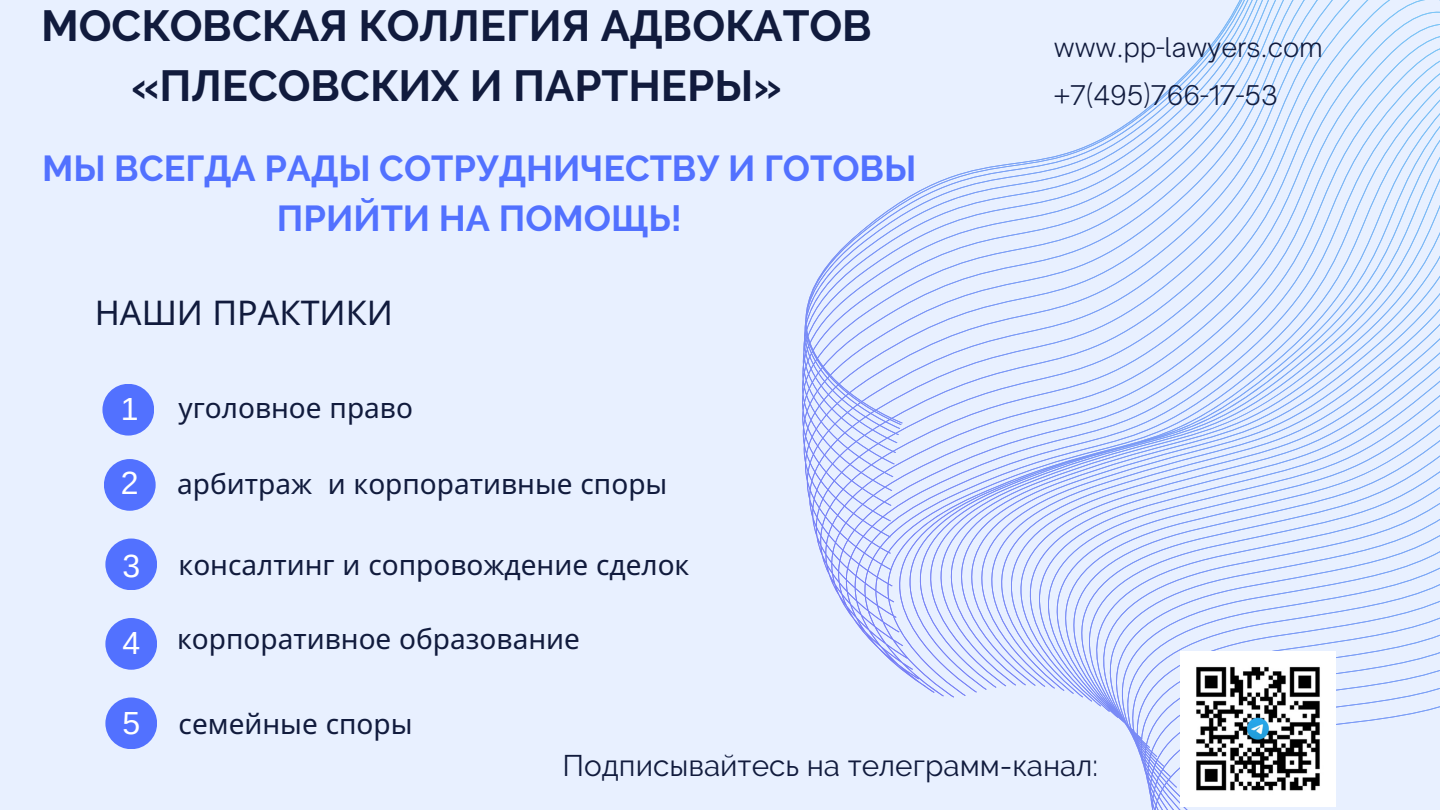
<style>
.page{position:relative;width:1440px;height:810px;background:#e8f0ff}
.page>*{position:absolute;margin:0;border:0;box-sizing:border-box;transform-origin:0 0}
.t1{font:700 43.4px/60.4px "Raleway";color:#111b3d;text-align:center}
.t2{font:700 36px/50.2px "Raleway";color:#5271ff;text-align:center}
.t3{font:34px "Noto Sans";color:#111b3d}
.t4{font:32px "Arimo";color:#fff}
.t5{font:29.7px "Raleway";color:#111b3d}
.t6{font:28px "Noto Sans";color:#111b3d}
.t7{font:300 26px/48.6px "Open Sauce One";color:#111b3d}
.s1{font-family:"Arimo";font-size:32px;color:#fff}
</style>
<div class="page">
<svg style="left:802px;top:0;width:638px;height:810px"></svg>
<div style="left:102px;top:384px;width:52px;height:52px;background:#5271ff;border-radius:50%"></div>
<div style="left:104px;top:459px;width:52px;height:52px;background:#5271ff;border-radius:50%"></div>
<div style="left:105px;top:539px;width:52px;height:51px;background:#5271ff;border-radius:50%"></div>
<div style="left:105px;top:618px;width:52px;height:52px;background:#5271ff;border-radius:50%"></div>
<div style="left:105px;top:697px;width:52px;height:52px;background:#5271ff;border-radius:50%"></div>
<img style="left:1181px;top:652px;width:154px;height:154px">
<h1 class="t1" style="left:41px;top:-4px;width:832px">МОСКОВСКАЯ КОЛЛЕГИЯ АДВОКАТОВ «ПЛЕСОВСКИХ И ПАРТНЕРЫ»</h1>
<p class="t2" style="left:42px;top:143px;width:876px">МЫ ВСЕГДА РАДЫ СОТРУДНИЧЕСТВУ И ГОТОВЫ<br>ПРИЙТИ НА ПОМОЩЬ!</p>
<p class="t3" style="left:95px;top:289px;width:300px">НАШИ ПРАКТИКИ</p>
<p class="t6" style="left:121px;top:388px;width:294px"><span class="s1">1</span> уголовное право</p>
<p class="t6" style="left:121px;top:464px;width:548px"><span class="s1">2</span> арбитраж и корпоративные споры</p>
<p class="t4" style="left:122px;top:548px;width:19px">3</p>
<p class="t6" style="left:179px;top:545px;width:512px">консалтинг и сопровождение сделок</p>
<p class="t4" style="left:122px;top:625px;width:19px">4</p>
<p class="t6" style="left:177px;top:619px;width:404px">корпоративное образование</p>
<p class="t4" style="left:122px;top:705px;width:19px">5</p>
<p class="t6" style="left:179px;top:704px;width:235px">семейные споры</p>
<p class="t7" style="left:1054px;top:23px;width:270px">www.pp-lawyers.com +7(495)766-17-53</p>
<p class="t5" style="left:562px;top:748px;width:537px">Подписывайтесь на телеграмм-канал:</p>
</div>
